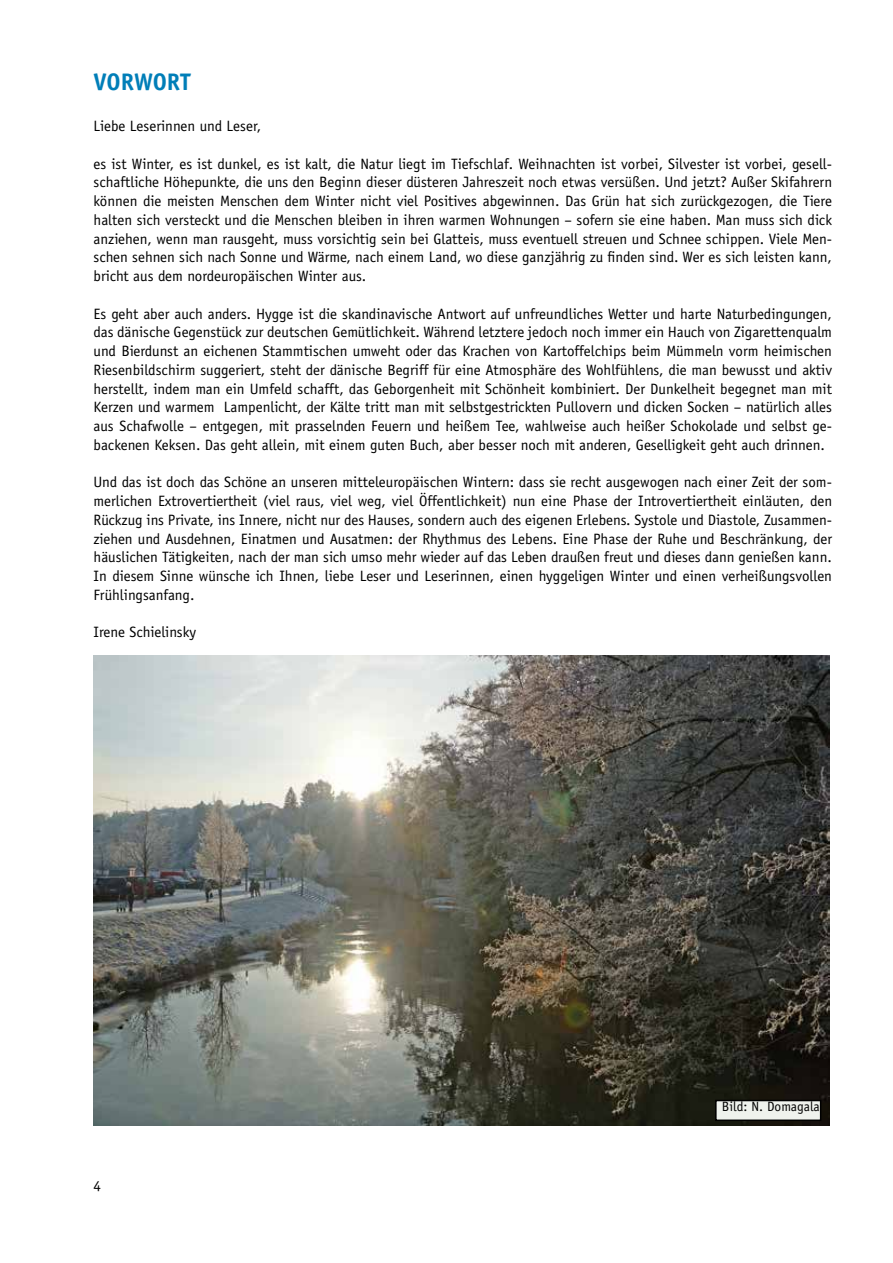
<style>
.page{position:relative;width:893px;height:1263px;background:#fff}
.page>*{position:absolute;margin:0;border:0;box-sizing:border-box;transform-origin:0 0}
.t1{font:700 24px "Officina Sans Std";color:#007eb8}
.t2{font:15px/18.8px "Officina Sans Std";color:#000;text-align:justify}
.t3{font:13.5px "Officina Sans Std";color:#000}
</style>
<div class="page">
<img style="left:94px;top:655px;width:735px;height:471px">
<div style="left:716px;top:1100px;width:105px;height:20px;background:#eff2ed"></div>
<div style="left:715px;top:1100px;width:106px;height:21px;border:2px solid #000"></div>
<h1 class="t1" style="left:94px;top:67px;width:99px">VORWORT</h1>
<p class="t2" style="left:94px;top:117px;width:169px">Liebe Leserinnen und Leser,</p>
<p class="t2" style="left:94px;top:154px;width:740px">es ist Winter, es ist dunkel, es ist kalt, die Natur liegt im Tiefschlaf. Weihnachten ist vorbei, Silvester ist vorbei, gesell&shy;schaftliche Höhepunkte, die uns den Beginn dieser düsteren Jahreszeit noch etwas versüßen. Und jetzt? Außer Skifahrern können die meisten Menschen dem Winter nicht viel Positives abgewinnen. Das Grün hat sich zurückgezogen, die Tiere halten sich versteckt und die Menschen bleiben in ihren warmen Wohnungen – sofern sie eine haben. Man muss sich dick anziehen, wenn man rausgeht, muss vorsichtig sein bei Glatteis, muss eventuell streuen und Schnee schippen. Viele Men&shy;schen sehnen sich nach Sonne und Wärme, nach einem Land, wo diese ganzjährig zu finden sind. Wer es sich leisten kann, bricht aus dem nordeuropäischen Winter aus.</p>
<p class="t2" style="left:94px;top:304px;width:740px">Es geht aber auch anders. Hygge ist die skandinavische Antwort auf unfreundliches Wetter und harte Naturbedingungen, das dänische Gegenstück zur deutschen Gemütlichkeit. Während letztere jedoch noch immer ein Hauch von Zigarettenqualm und Bierdunst an eichenen Stammtischen umweht oder das Krachen von Kartoffelchips beim Mümmeln vorm heimischen Riesenbildschirm suggeriert, steht der dänische Begriff für eine Atmosphäre des Wohlfühlens, die man bewusst und aktiv herstellt, indem man ein Umfeld schafft, das Geborgenheit mit Schönheit kombiniert. Der Dunkelheit begegnet man mit Kerzen und warmem Lampenlicht, der Kälte tritt man mit selbstgestrickten Pullovern und dicken Socken – natürlich alles aus Schafwolle – entgegen, mit prasselnden Feuern und heißem Tee, wahlweise auch heißer Schokolade und selbst ge&shy;backenen Keksen. Das geht allein, mit einem guten Buch, aber besser noch mit anderen, Geselligkeit geht auch drinnen.</p>
<p class="t2" style="left:94px;top:473px;width:740px">Und das ist doch das Schöne an unseren mitteleuropäischen Wintern: dass sie recht ausgewogen nach einer Zeit der som&shy;merlichen Extrovertiertheit (viel raus, viel weg, viel Öffentlichkeit) nun eine Phase der Introvertiertheit einläuten, den Rückzug ins Private, ins Innere, nicht nur des Hauses, sondern auch des eigenen Erlebens. Systole und Diastole, Zusammen&shy;ziehen und Ausdehnen, Einatmen und Ausatmen: der Rhythmus des Lebens. Eine Phase der Ruhe und Beschränkung, der häuslichen Tätigkeiten, nach der man sich umso mehr wieder auf das Leben draußen freut und dieses dann genießen kann.<br>In diesem Sinne wünsche ich Ihnen, liebe Leser und Leserinnen, einen hyggeligen Winter und einen verheißungsvollen Frühlingsanfang.</p>
<p class="t2" style="left:94px;top:623px;width:104px">Irene Schielinsky</p>
<p class="t2" style="left:94px;top:1176px;width:9px">4</p>
<p class="t3" style="left:722px;top:1098px;width:99px">Bild: N. Domagala</p>
</div>
